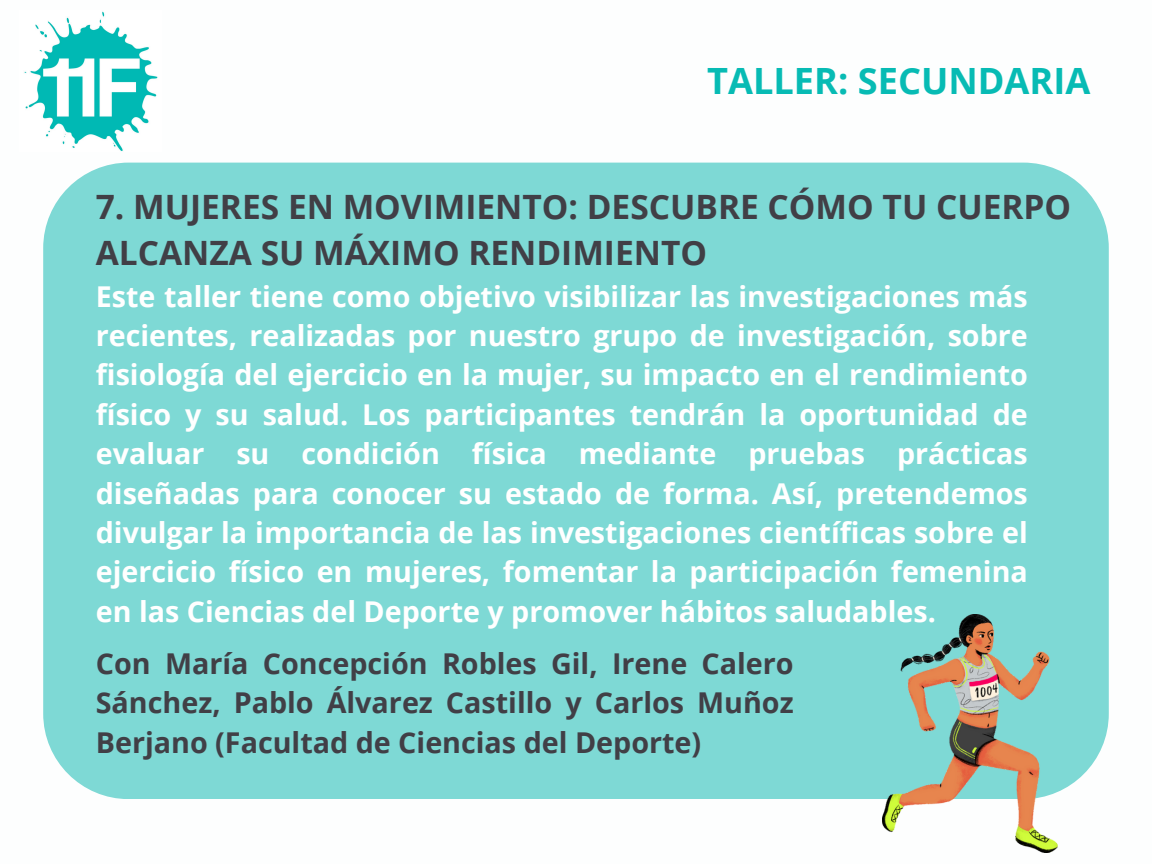
<style>
.page{position:relative;width:1152px;height:864px;background:#fff}
.page>*{position:absolute;margin:0;border:0;box-sizing:border-box;transform-origin:0 0}
.t1{font:700 36.15px "Open Sans";color:#07bbb4}
.t2{font:700 33.45px/46.2px "Open Sans";color:#413f46}
.t3{font:700 28.65px/39.3px "Open Sans";color:#fff;text-align:justify}
.t4{font:700 28.65px/39.3px "Open Sans";color:#413f46;text-align:justify}
</style>
<div class="page">
<div style="left:43px;top:163px;width:1066px;height:636px;background:#7ed9d5;border-radius:86px"></div>
<img style="left:24px;top:11px;width:134px;height:140px">
<img style="left:882px;top:614px;width:176px;height:239px">
<h1 class="t1" style="left:707px;top:56px;width:385px">TALLER: SECUNDARIA</h1>
<h1 class="t2" style="left:96px;top:183px;width:977px">7. MUJERES EN MOVIMIENTO: DESCUBRE CÓMO TU CUERPO<br>ALCANZA SU MÁXIMO RENDIMIENTO</h1>
<p class="t3" style="left:96px;top:276px;width:934px">Este taller tiene como objetivo visibilizar las investigaciones más recientes, realizadas por nuestro grupo de investigación, sobre fisiología del ejercicio en la mujer, su impacto en el rendimiento físico y su salud. Los participantes tendrán la oportunidad de evaluar su condición física mediante pruebas prácticas diseñadas para conocer su estado de forma. Así, pretendemos divulgar la importancia de las investigaciones científicas sobre el ejercicio físico en mujeres, fomentar la participación femenina en las Ciencias del Deporte y promover hábitos saludables.</p>
<p class="t4" style="left:96px;top:643px;width:699px">Con María Concepción Robles Gil, Irene Calero Sánchez, Pablo Álvarez Castillo y Carlos Muñoz Berjano (Facultad de Ciencias del Deporte)</p>
</div>
